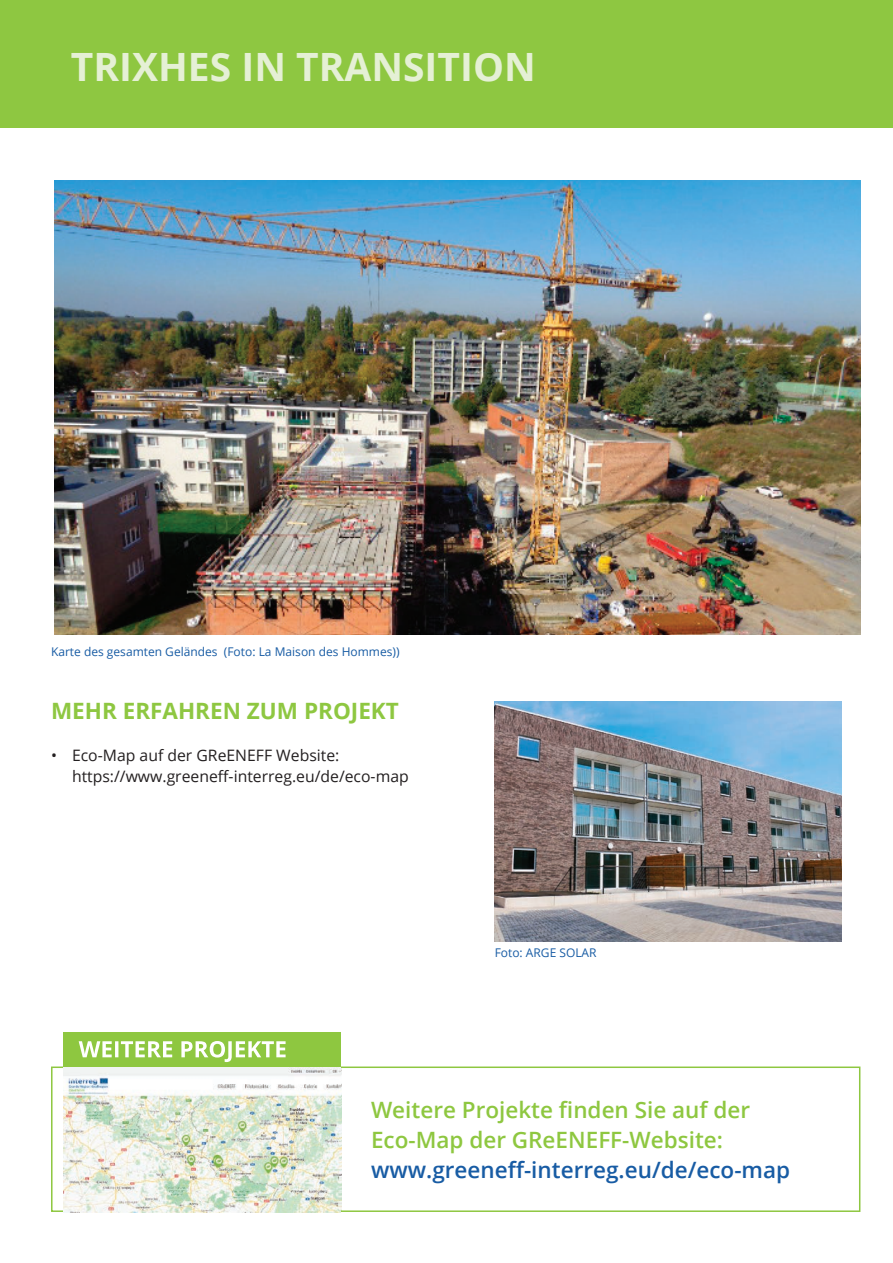
<style>
.page{position:relative;width:893px;height:1263px;background:#fff}
.page>*{position:absolute;margin:0;border:0;box-sizing:border-box;transform-origin:0 0}
.t1{font:700 39px "Open Sans";color:#e5f0d5}
.t2{font:600 22.5px/30px "Open Sans";color:#8ec740}
.t3{font:600 22.5px "Open Sans";color:#185ca4}
.t4{font:700 22.5px "Open Sans";color:#8ec741}
.t5{font:15.75px/21px "Open Sans";color:#231f20}
.t6{font:12px "Open Sans";color:#185ca4}
</style>
<div class="page">
<img style="left:55px;top:181px;width:805px;height:453px">
<div style="left:0;top:0;width:893px;height:128px;background:#8ec741"></div>
<img style="left:495px;top:702px;width:347px;height:240px">
<div style="left:51px;top:1066px;width:809px;height:146px;border:2px solid #8ec740"></div>
<div style="left:63px;top:1032px;width:278px;height:35px;background:#8ec740"></div>
<svg style="left:79px;top:1041px;width:207px;height:21px"></svg>
<img style="left:63px;top:1067px;width:278px;height:145px">
<h1 class="t1" style="left:71px;top:39px;width:466px">TRIXHES IN TRANSITION</h1>
<p class="t6" style="left:51px;top:643px;width:350px">Karte des gesamten Geländes (Foto: La Maison des Hommes))</p>
<h2 class="t4" style="left:51px;top:695px;width:349px">MEHR ERFAHREN ZUM PROJEKT</h2>
<p class="t5" style="left:72px;top:744px;width:338px;text-indent:-21px">• Eco-Map auf der GReENEFF Website: https://www.greeneff-interreg.eu/de/eco-map</p>
<p class="t6" style="left:495px;top:945px;width:103px">Foto: ARGE SOLAR</p>
<h2 class="t2" style="left:371px;top:1094px;width:381px">Weitere Projekte finden Sie auf der<br>Eco-Map der GReENEFF-Website:</h2>
<h2 class="t3" style="left:371px;top:1154px;width:421px">www.greeneff-interreg.eu/de/eco-map</h2>
</div>
